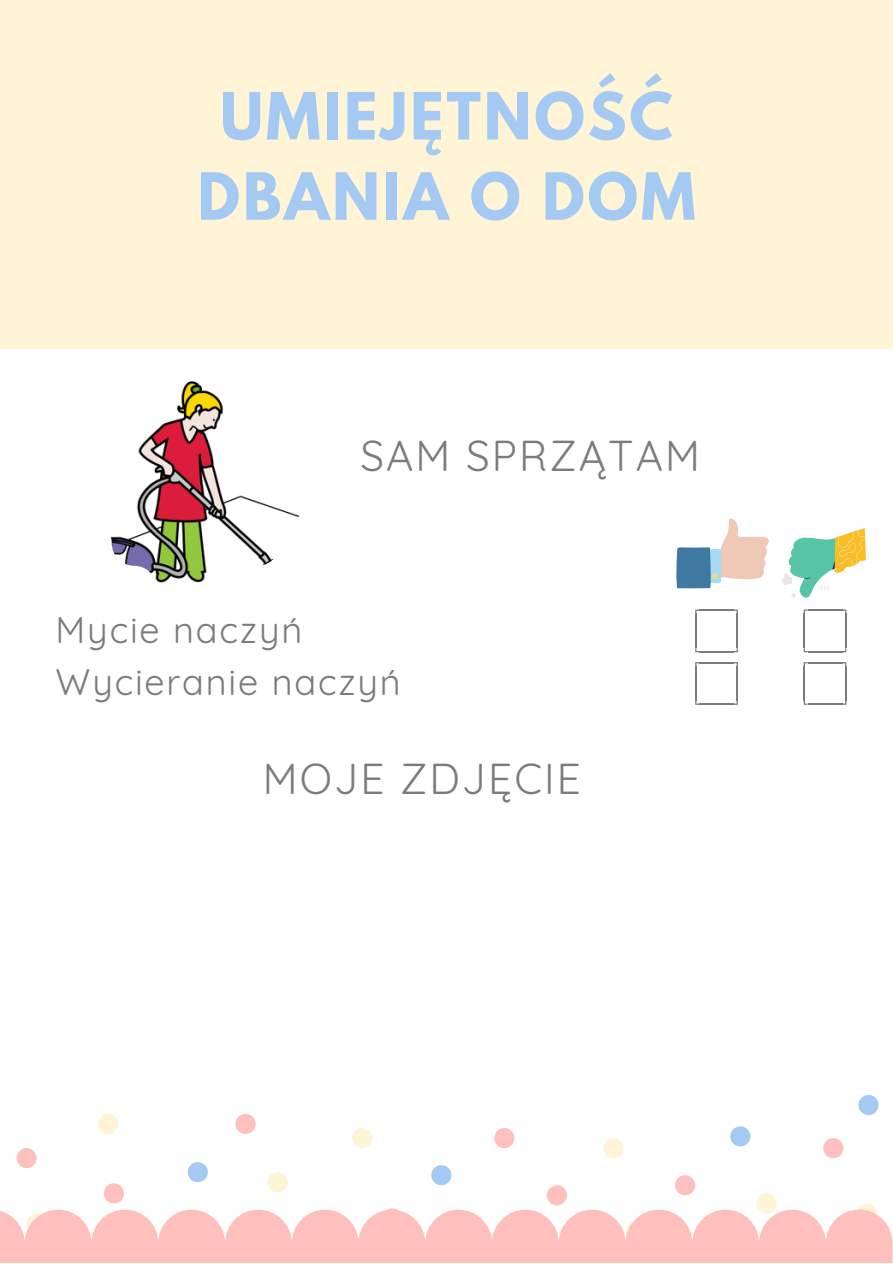
<style>
.page{position:relative;width:893px;height:1264px;background:#fff}
.page>*{position:absolute;margin:0;border:0;box-sizing:border-box;transform-origin:0 0}
.t1{font:700 57.6px/80.2px "League Spartan";letter-spacing:.05em;color:#a4c9f2;text-align:center}
.t2{font:42.15px "Quicksand";letter-spacing:.05em;color:#7b7b7b}
.t3{font:36.15px/51.8px "Quicksand";letter-spacing:.05em;color:#7b7b7b}
</style>
<div class="page">
<svg style="left:352px;top:1128px;width:20px;height:20px"></svg>
<svg style="left:267px;top:1172px;width:21px;height:20px"></svg>
<svg style="left:98px;top:1114px;width:20px;height:19px"></svg>
<svg style="left:603px;top:1138px;width:20px;height:20px"></svg>
<svg style="left:756px;top:1193px;width:20px;height:16px"></svg>
<svg style="left:858px;top:1203px;width:18px;height:6px"></svg>
<svg style="left:188px;top:1162px;width:20px;height:20px"></svg>
<svg style="left:730px;top:1126px;width:20px;height:20px"></svg>
<svg style="left:858px;top:1095px;width:20px;height:19px"></svg>
<svg style="left:431px;top:1165px;width:20px;height:20px"></svg>
<svg style="left:547px;top:1185px;width:20px;height:20px"></svg>
<svg style="left:494px;top:1128px;width:20px;height:20px"></svg>
<svg style="left:823px;top:1138px;width:20px;height:20px"></svg>
<svg style="left:235px;top:1114px;width:20px;height:19px"></svg>
<svg style="left:675px;top:1175px;width:20px;height:20px"></svg>
<svg style="left:104px;top:1183px;width:20px;height:20px"></svg>
<svg style="left:17px;top:1148px;width:20px;height:20px"></svg>
<div style="left:0;top:0;width:892px;height:349px;background:#fff4d6"></div>
<div style="left:0;top:1209px;width:892px;height:53px;background:#ffc0bd"></div>
<img style="left:111px;top:381px;width:189px;height:202px">
<svg style="left:676px;top:518px;width:93px;height:70px"></svg>
<svg style="left:782px;top:528px;width:83px;height:70px"></svg>
<hr style="left:845px;top:666px;width:1px;height:35px;background:#7b7b7b">
<hr style="left:803px;top:666px;width:1px;height:35px;background:#7b7b7b">
<hr style="left:807px;top:662px;width:35px;height:1px;background:#7b7b7b">
<hr style="left:807px;top:703px;width:35px;height:1px;background:#7b7b7b">
<svg style="left:803px;top:662px;width:4px;height:4px"></svg>
<hr style="left:736px;top:666px;width:1px;height:35px;background:#7b7b7b">
<hr style="left:695px;top:666px;width:1px;height:35px;background:#7b7b7b">
<hr style="left:699px;top:662px;width:35px;height:1px;background:#7b7b7b">
<hr style="left:699px;top:703px;width:35px;height:1px;background:#7b7b7b">
<svg style="left:695px;top:662px;width:4px;height:4px"></svg>
<hr style="left:845px;top:613px;width:1px;height:35px;background:#7b7b7b">
<hr style="left:803px;top:613px;width:1px;height:35px;background:#7b7b7b">
<hr style="left:807px;top:609px;width:35px;height:2px;background:#7b7b7b">
<hr style="left:807px;top:651px;width:35px;height:1px;background:#7b7b7b">
<svg style="left:803px;top:609px;width:4px;height:4px"></svg>
<hr style="left:736px;top:613px;width:1px;height:35px;background:#7b7b7b">
<hr style="left:695px;top:613px;width:1px;height:35px;background:#7b7b7b">
<hr style="left:699px;top:609px;width:35px;height:2px;background:#7b7b7b">
<hr style="left:699px;top:651px;width:35px;height:1px;background:#7b7b7b">
<svg style="left:695px;top:609px;width:4px;height:4px"></svg>
<h1 class="t1" style="left:197px;top:83px;width:499px">UMIEJĘTNOŚĆ<br>DBANIA O DOM</h1>
<p class="t2" style="left:360px;top:429px;width:341px">SAM SPRZĄTAM</p>
<p class="t3" style="left:56px;top:604px;width:347px">Mycie naczyń<br>Wycieranie naczyń</p>
<p class="t2" style="left:263px;top:751px;width:319px">MOJE ZDJĘCIE</p>
</div>
